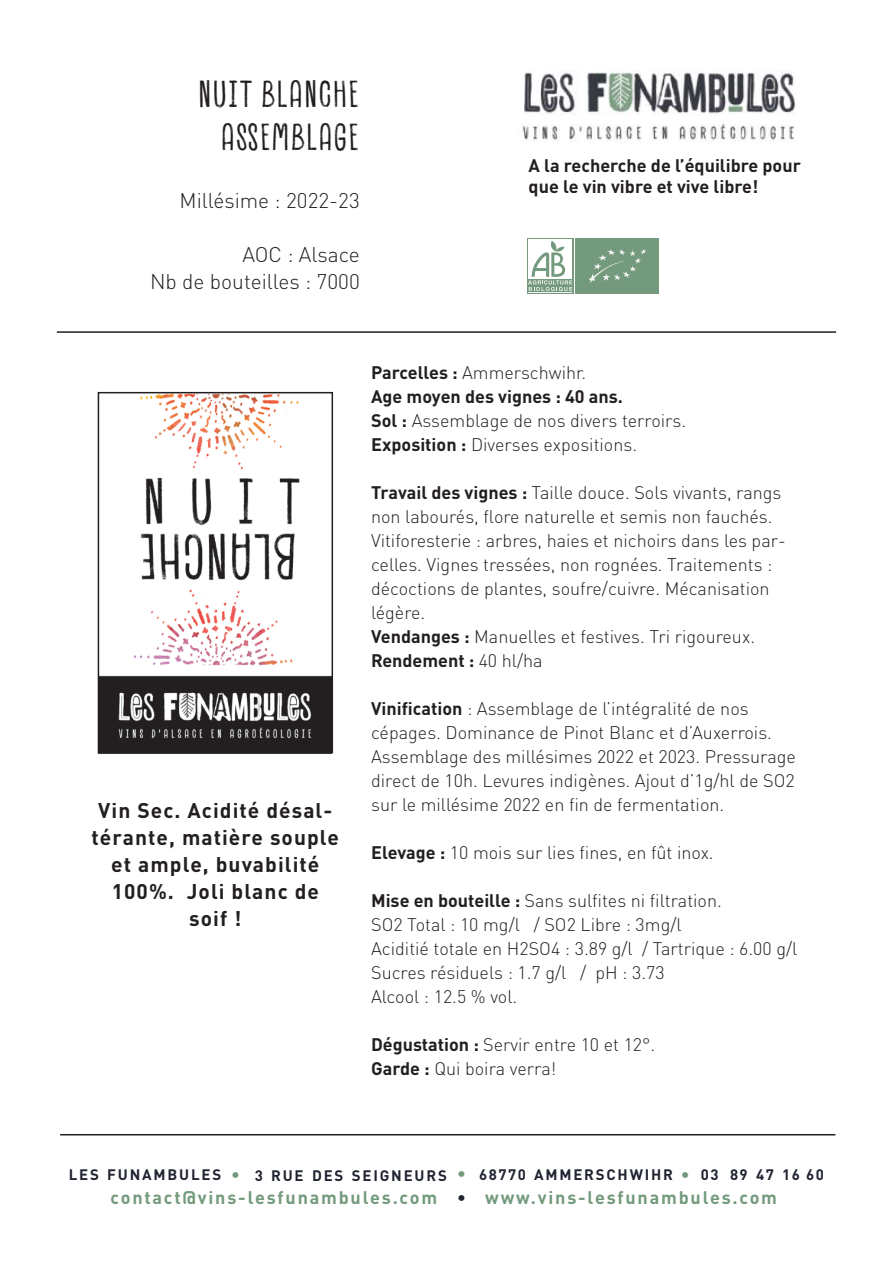
<style>
.page{position:relative;width:893px;height:1263px;background:#fff}
.page>*{position:absolute;margin:0;border:0;box-sizing:border-box;transform-origin:0 0}
.t1{font:36px/43.2px "Canvas Inline";letter-spacing:.05em;color:#231f20;text-align:right}
.t2{font:700 21px/27px "DIN Pro";letter-spacing:.05em;color:#231f20;text-align:center}
.t3{font:300 21px/27px "DIN Pro";color:#231f20;text-align:right}
.t4{font:300 18px/24px "DIN Pro";color:#231f20}
.t5{font:700 18px "DIN Pro";letter-spacing:.1em;color:#739a7c}
.t6{font:700 18px/21.6px "DIN Pro";color:#231f20}
.t7{font:700 15px "DIN Pro";letter-spacing:.12em;color:#202431}
.s1{font-weight:700}
.s2{font-size:18px;color:#739a7c}
.s3{color:#202431}
</style>
<div class="page">
<hr style="left:60px;top:1134px;width:775px;height:1px;background:#231f20">
<div style="left:575px;top:238px;width:84px;height:56px;background:#739a7c"></div>
<svg style="left:588px;top:249px;width:58px;height:34px"></svg>
<div style="left:527px;top:238px;width:46px;height:56px;background:#739a7c"></div>
<hr style="left:528px;top:292px;width:44px;height:1px;background:#f2f3f1">
<div style="left:528px;top:239px;width:44px;height:39px;background:#fff"></div>
<svg style="left:528px;top:241px;width:44px;height:50px"></svg>
<hr style="left:57px;top:331px;width:779px;height:2px;background:#231f20">
<img style="left:98px;top:395px;width:233px;height:359px">
<div style="left:98px;top:392px;width:235px;height:361px;border:2px solid #231f20"></div>
<img style="left:522px;top:71px;width:274px;height:70px">
<h1 class="t1" style="left:198px;top:71px;width:162px">NUIT BLANCHE<br>ASSEMBLAGE</h1>
<p class="t3" style="left:179px;top:186px;width:182px">Millésime : 2022-23</p>
<p class="t3" style="left:150px;top:240px;width:211px">AOC : Alsace<br>Nb de bouteilles : 7000</p>
<p class="t6" style="left:529px;top:152px;width:274px">A la recherche de l’équilibre pour que le vin vibre et vive libre!</p>
<p class="t2" style="left:92px;top:794px;width:249px">Vin Sec. Acidité désal&shy;térante, matière souple et ample, buvabilité<br>100%. Joli blanc de soif !</p>
<p class="t4" style="left:371px;top:360px;width:316px"><span class="s1">Parcelles :</span> Ammerschwihr.<br><span class="s1">Age moyen des vignes : 40 ans.<br>Sol :</span> Assemblage de nos divers terroirs.<br><span class="s1">Exposition :</span> Diverses expositions.</p>
<p class="t4" style="left:371px;top:480px;width:416px"><span class="s1">Travail des vignes :</span> Taille douce. Sols vivants, rangs non labourés, flore naturelle et semis non fauchés.<br>Vitiforesterie : arbres, haies et nichoirs dans les par&shy;celles. Vignes tressées, non rognées. Traitements : décoctions de plantes, soufre/cuivre. Mécanisation légère.<br><span class="s1">Vendanges :</span> Manuelles et festives. Tri rigoureux.<br><span class="s1">Rendement :</span> 40 hl/ha</p>
<p class="t4" style="left:371px;top:696px;width:426px"><span class="s1">Vinification</span> : Assemblage de l’intégralité de nos cépages. Dominance de Pinot Blanc et d’Auxerrois.<br>Assemblage des millésimes 2022 et 2023. Pressurage direct de 10h. Levures indigènes. Ajout d’1g/hl de SO2 sur le millésime 2022 en fin de fermentation.</p>
<p class="t4" style="left:371px;top:840px;width:344px"><span class="s1">Elevage :</span> 10 mois sur lies fines, en fût inox.</p>
<p class="t4" style="left:371px;top:888px;width:428px"><span class="s1">Mise en bouteille :</span> Sans sulfites ni filtration.<br>SO2 Total : 10 mg/l / SO2 Libre : 3mg/l<br>Aciditié totale en H2SO4 : 3.89 g/l / Tartrique : 6.00 g/l Sucres résiduels : 1.7 g/l / pH : 3.73<br>Alcool : 12.5 % vol.</p>
<p class="t4" style="left:371px;top:1032px;width:286px"><span class="s1">Dégustation :</span> Servir entre 10 et 12°.<br><span class="s1">Garde :</span> Qui boira verra!</p>
<p class="t7" style="left:479px;top:1162px;width:212px">68770 AMMERSCHWIHR <span class="s2">•</span></p>
<p class="t7" style="left:69px;top:1163px;width:399px">LES FUNAMBULES <span class="s2">•</span> 3 RUE DES SEIGNEURS <span class="s2">•</span></p>
<p class="t7" style="left:701px;top:1162px;width:125px">03 89 47 16 60</p>
<p class="t5" style="left:111px;top:1183px;width:668px">contact@vins-lesfunambules.com <span class="s3">•</span> www.vins-lesfunambules.com</p>
</div>
